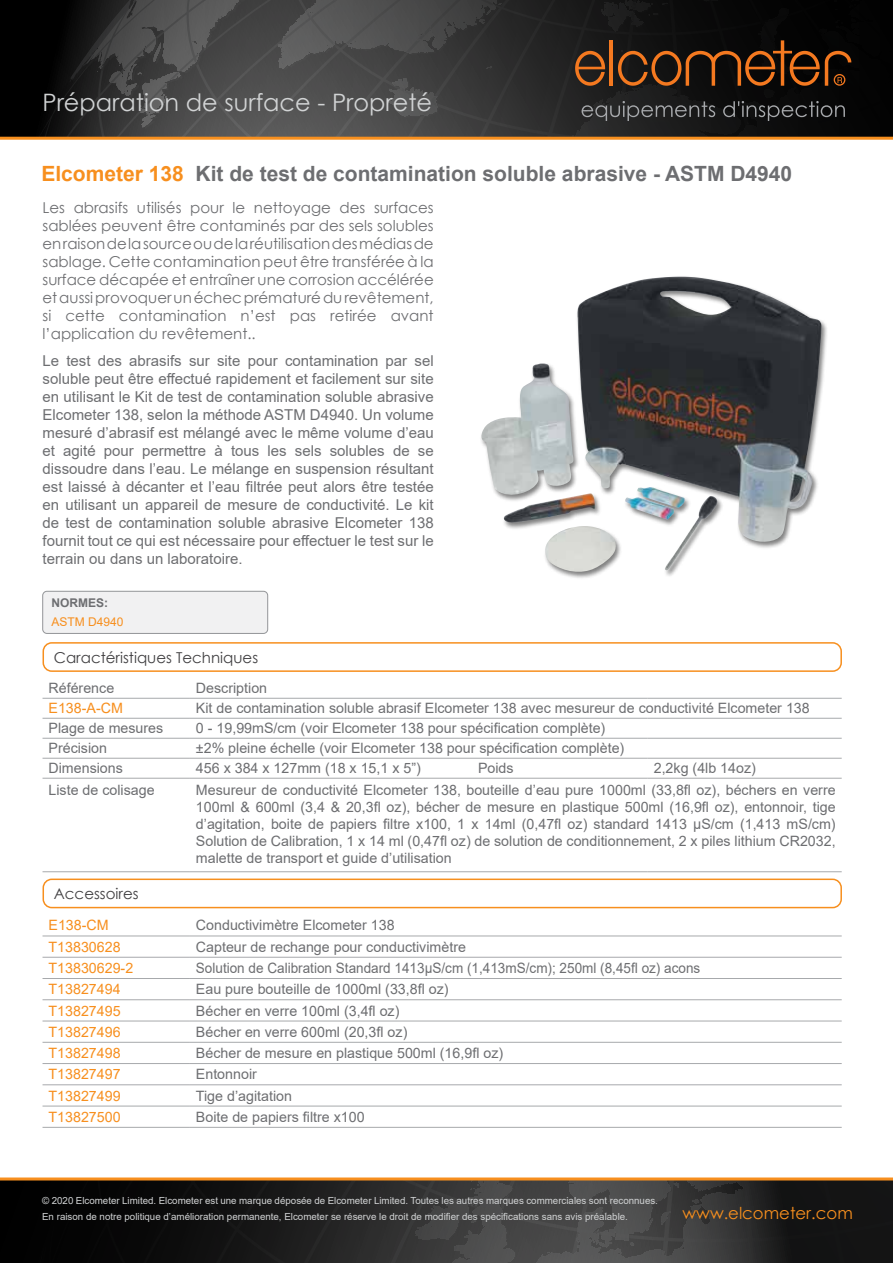
<style>
.page{position:relative;width:893px;height:1263px;background:#fff}
.page>*{position:absolute;margin:0;border:0;box-sizing:border-box;transform-origin:0 0}
.t1{font:24px "Century Gothic";color:#d1d3d4}
.t2{font:700 21px "Arial";color:#6d6e71}
.t3{font:16.5px "Century Gothic";color:#f78f1e}
.t4{font:15px/18px "Arial";color:#6d6e71;text-align:justify}
.t5{font:15px/18px "Century Gothic";color:#6d6e71;text-align:justify}
.t6{font:15px "Century Gothic";color:#414042}
.t7{font:14.25px/17.1px "Arial";color:#6d6e71;text-align:justify}
.t8{font:14.25px "Arial";color:#f78f1e}
.t9{font:14.25px "Arial";color:#6d6e71;scale:.95 1}
.t10{font:12px "Arial";color:#f78f1e}
.t11{font:700 12px "Arial";color:#6d6e71}
.t12{font:9.75px/15.9px "Arial";color:#d1d3d4}
.s1{color:#f78f1e}
</style>
<div class="page">
<div style="left:0;top:0;width:893px;height:138px;background:#000"></div>
<svg style="left:34px;top:0;width:859px;height:137px;background:#373736"></svg>
<hr style="left:0;top:137px;width:893px;height:3px;background:#f78f1e">
<svg style="left:0;top:1180px;width:893px;height:83px;background:#272626"></svg>
<hr style="left:0;top:1177px;width:893px;height:3px;background:#f78f1e">
<hr style="left:609px;top:40px;width:4px;height:46px;background:#f47920">
<svg style="left:575px;top:51px;width:30px;height:35px"></svg>
<svg style="left:618px;top:0;width:275px;height:86px"></svg>
<svg style="left:582px;top:101px;width:263px;height:20px"></svg>
<div style="left:43px;top:591px;width:225px;height:42px;background:#f1f1f2;border-radius:4px"></div>
<div style="left:43px;top:591px;width:225px;height:43px;border:1px solid #939598;border-radius:4px"></div>
<div style="left:43px;top:642px;width:799px;height:30px;border:2px solid #f78f1e;border-radius:9px"></div>
<hr style="left:43px;top:698px;width:147px;height:1px;background:#a7a9ac">
<hr style="left:43px;top:718px;width:147px;height:1px;background:#a7a9ac">
<hr style="left:43px;top:738px;width:147px;height:1px;background:#a7a9ac">
<hr style="left:43px;top:778px;width:147px;height:1px;background:#a7a9ac">
<hr style="left:190px;top:698px;width:282px;height:1px;background:#a7a9ac">
<hr style="left:472px;top:698px;width:176px;height:1px;background:#a7a9ac">
<hr style="left:648px;top:698px;width:194px;height:1px;background:#a7a9ac">
<hr style="left:190px;top:718px;width:282px;height:1px;background:#a7a9ac">
<hr style="left:472px;top:718px;width:176px;height:1px;background:#a7a9ac">
<hr style="left:648px;top:718px;width:194px;height:1px;background:#a7a9ac">
<hr style="left:190px;top:738px;width:282px;height:1px;background:#a7a9ac">
<hr style="left:472px;top:738px;width:176px;height:1px;background:#a7a9ac">
<hr style="left:648px;top:738px;width:194px;height:1px;background:#a7a9ac">
<hr style="left:190px;top:778px;width:282px;height:1px;background:#a7a9ac">
<hr style="left:472px;top:778px;width:176px;height:1px;background:#a7a9ac">
<hr style="left:648px;top:778px;width:194px;height:1px;background:#a7a9ac">
<hr style="left:43px;top:758px;width:147px;height:1px;background:#a7a9ac">
<hr style="left:190px;top:758px;width:282px;height:1px;background:#a7a9ac">
<hr style="left:472px;top:758px;width:176px;height:1px;background:#a7a9ac">
<hr style="left:648px;top:758px;width:194px;height:1px;background:#a7a9ac">
<hr style="left:43px;top:871px;width:147px;height:1px;background:#a7a9ac">
<hr style="left:190px;top:871px;width:282px;height:1px;background:#a7a9ac">
<hr style="left:472px;top:871px;width:176px;height:1px;background:#a7a9ac">
<hr style="left:648px;top:871px;width:194px;height:1px;background:#a7a9ac">
<hr style="left:43px;top:936px;width:147px;height:1px;background:#a7a9ac">
<hr style="left:43px;top:957px;width:147px;height:1px;background:#a7a9ac">
<hr style="left:190px;top:936px;width:652px;height:1px;background:#a7a9ac">
<hr style="left:190px;top:957px;width:652px;height:1px;background:#a7a9ac">
<hr style="left:43px;top:978px;width:147px;height:1px;background:#a7a9ac">
<hr style="left:43px;top:999px;width:147px;height:1px;background:#a7a9ac">
<hr style="left:43px;top:1021px;width:147px;height:1px;background:#a7a9ac">
<hr style="left:43px;top:1042px;width:147px;height:1px;background:#a7a9ac">
<hr style="left:43px;top:1063px;width:147px;height:1px;background:#a7a9ac">
<hr style="left:43px;top:1084px;width:147px;height:1px;background:#a7a9ac">
<hr style="left:43px;top:1106px;width:147px;height:1px;background:#a7a9ac">
<hr style="left:43px;top:1127px;width:147px;height:1px;background:#a7a9ac">
<hr style="left:190px;top:978px;width:652px;height:1px;background:#a7a9ac">
<hr style="left:190px;top:999px;width:652px;height:1px;background:#a7a9ac">
<hr style="left:190px;top:1021px;width:652px;height:1px;background:#a7a9ac">
<hr style="left:190px;top:1042px;width:652px;height:1px;background:#a7a9ac">
<hr style="left:190px;top:1063px;width:652px;height:1px;background:#a7a9ac">
<hr style="left:190px;top:1084px;width:652px;height:1px;background:#a7a9ac">
<hr style="left:190px;top:1106px;width:652px;height:1px;background:#a7a9ac">
<hr style="left:190px;top:1127px;width:652px;height:1px;background:#a7a9ac">
<div style="left:43px;top:878px;width:799px;height:30px;border:2px solid #f78f1e;border-radius:9px"></div>
<div style="left:479px;top:276px;width:349px;height:304px;background:#000;opacity:.5"></div>
<img style="left:479px;top:277px;width:343px;height:266px">
<h1 class="t1" style="left:43px;top:86px;width:391px">Préparation de surface - Propreté</h1>
<h2 class="t2" style="left:41px;top:159px;width:752px"><span class="s1">Elcometer 138</span> Kit de test de contamination soluble abrasive - ASTM D4940</h2>
<p class="t5" style="left:43px;top:199px;width:393px">Les abrasifs utilisés pour le nettoyage des surfaces sablées peuvent être contaminés par des sels solubles en raison de la source ou de la réutilisation des médias de sablage. Cette contamination peut être transférée à la surface décapée et entraîner une corrosion accélérée et aussi provoquer un échec prématuré du revêtement, si cette contamination n’est pas retirée avant l’application du revêtement..</p>
<p class="t4" style="left:43px;top:351px;width:393px">Le test des abrasifs sur site pour contamination par sel soluble peut être effectué rapidement et facilement sur site en utilisant le Kit de test de contamination soluble abrasive Elcometer 138, selon la méthode ASTM D4940. Un volume mesuré d’abrasif est mélangé avec le même volume d’eau et agité pour permettre à tous les sels solubles de se dissoudre dans l’eau. Le mélange en suspension résultant est laissé à décanter et l’eau filtrée peut alors être testée en utilisant un appareil de mesure de conductivité. Le kit de test de contamination soluble abrasive Elcometer 138 fournit tout ce qui est nécessaire pour effectuer le test sur le terrain ou dans un laboratoire.</p>
<p class="t11" style="left:51px;top:595px;width:58px">NORMES:</p>
<p class="t10" style="left:51px;top:613px;width:74px">ASTM D4940</p>
<p class="t6" style="left:54px;top:647px;width:206px">Caractéristiques Techniques</p>
<p class="t7" style="left:49px;top:680px;width:67px">Référence</p>
<p class="t7" style="left:196px;top:680px;width:73px">Description</p>
<p class="t8" style="left:49px;top:699px;width:76px">E138-A-CM</p>
<p class="t7" style="left:196px;top:700px;width:615px">Kit de contamination soluble abrasif Elcometer 138 avec mesureur de conductivité Elcometer 138</p>
<p class="t7" style="left:49px;top:720px;width:116px">Plage de mesures</p>
<p class="t7" style="left:196px;top:720px;width:411px">0 - 19,99mS/cm (voir Elcometer 138 pour spécification complète)</p>
<p class="t7" style="left:49px;top:740px;width:60px">Précision</p>
<p class="t7" style="left:196px;top:740px;width:430px">±2% pleine échelle (voir Elcometer 138 pour spécification complète)</p>
<p class="t7" style="left:49px;top:760px;width:76px">Dimensions</p>
<p class="t7" style="left:196px;top:760px;width:226px">456 x 384 x 127mm (18 x 15,1 x 5”)</p>
<p class="t7" style="left:478px;top:760px;width:37px">Poids</p>
<p class="t7" style="left:654px;top:760px;width:104px">2,2kg (4lb 14oz)</p>
<p class="t7" style="left:49px;top:781px;width:108px">Liste de colisage</p>
<p class="t7" style="left:196px;top:781px;width:641px">Mesureur de conductivité Elcometer 138, bouteille d’eau pure 1000ml (33,8fl oz), béchers en verre 100ml &amp; 600ml (3,4 &amp; 20,3fl oz), bécher de mesure en plastique 500ml (16,9fl oz), entonnoir, tige d’agitation, boite de papiers filtre x100, 1 x 14ml (0,47fl oz) standard 1413 μS/cm (1,413 mS/cm)<br>Solution de Calibration, 1 x 14 ml (0,47fl oz) de solution de conditionnement, 2 x piles lithium CR2032, malette de transport et guide d’utilisation</p>
<p class="t6" style="left:54px;top:883px;width:86px">Accessoires</p>
<p class="t8" style="left:49px;top:916px;width:62px">E138-CM</p>
<p class="t7" style="left:196px;top:917px;width:200px">Conductivimètre Elcometer 138</p>
<p class="t8" style="left:49px;top:937px;width:74px">T13830628</p>
<p class="t7" style="left:196px;top:938px;width:272px">Capteur de rechange pour conductivimètre</p>
<p class="t8" style="left:49px;top:958px;width:86px">T13830629-2</p>
<p class="t9" style="left:196px;top:958px;width:532px">Solution de Calibration Standard 1413μS/cm (1,413mS/cm); 250ml (8,45fl oz) acons</p>
<p class="t8" style="left:49px;top:979px;width:74px">T13827494</p>
<p class="t7" style="left:196px;top:981px;width:254px">Eau pure bouteille de 1000ml (33,8fl oz)</p>
<p class="t8" style="left:49px;top:1001px;width:74px">T13827495</p>
<p class="t7" style="left:196px;top:1002px;width:205px">Bécher en verre 100ml (3,4fl oz)</p>
<p class="t8" style="left:49px;top:1022px;width:74px">T13827496</p>
<p class="t7" style="left:196px;top:1023px;width:213px">Bécher en verre 600ml (20,3fl oz)</p>
<p class="t8" style="left:49px;top:1043px;width:74px">T13827498</p>
<p class="t7" style="left:196px;top:1044px;width:309px">Bécher de mesure en plastique 500ml (16,9fl oz)</p>
<p class="t8" style="left:49px;top:1064px;width:74px">T13827497</p>
<p class="t7" style="left:196px;top:1066px;width:62px">Entonnoir</p>
<p class="t8" style="left:49px;top:1086px;width:74px">T13827499</p>
<p class="t7" style="left:196px;top:1087px;width:98px">Tige d’agitation</p>
<p class="t8" style="left:49px;top:1107px;width:74px">T13827500</p>
<p class="t7" style="left:196px;top:1108px;width:170px">Boite de papiers filtre x100</p>
<p class="t12" style="left:42px;top:1192px;width:617px">© 2020 Elcometer Limited. Elcometer est une marque déposée de Elcometer Limited. Toutes les autres marques commerciales sont reconnues.<br>En raison de notre politique d’amélioration permanente, Elcometer se réserve le droit de modifier des spécifications sans avis préalable.</p>
<p class="t3" style="left:683px;top:1202px;width:172px">www.elcometer.com</p>
</div>
